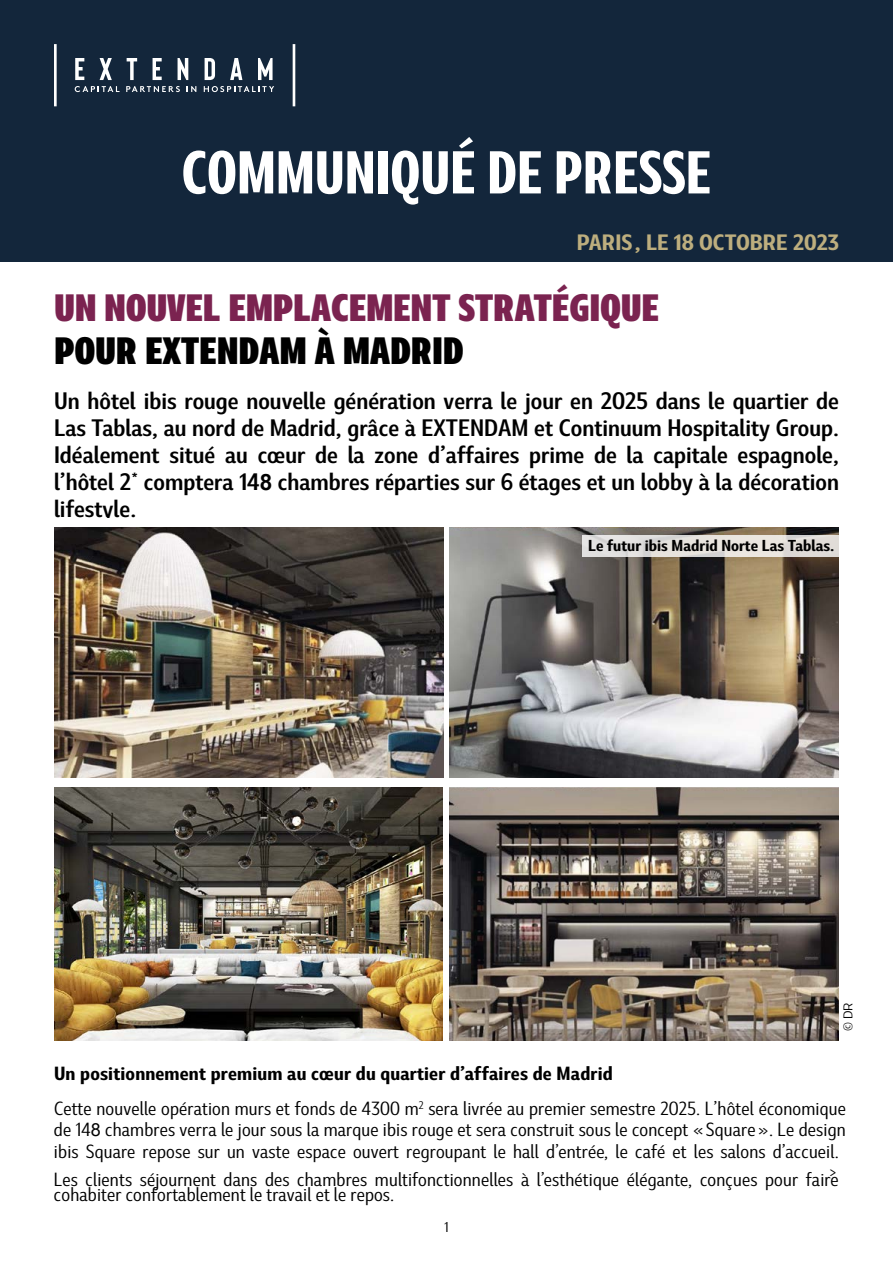
<style>
.page{position:relative;width:893px;height:1263px;background:#fff}
.page>*{position:absolute;margin:0;border:0;box-sizing:border-box;transform-origin:0 0}
.t1{font:700 condensed 57px "Marble Display";color:#fff}
.t2{font:800 condensed 36px "Marble Display";letter-spacing:-.01em;color:#7b2350}
.t3{font:800 condensed 36px "Marble Display";letter-spacing:-.01em;color:#000}
.t4{font:600 22.5px/27px "Marble Display";color:#000;text-align:justify}
.t5{font:700 21px "Marble Display";color:#bdae7e}
.t6{font:18px/34.3px "Marble Display";letter-spacing:.01em;color:#000}
.t7{font:700 15px "Marble Display";color:#000}
.t8{font:13.5px "Marble Display";color:#000}
.t9{font:expanded 12px "Marble Display";color:#000}
.s1{font-family:"Arial";font-weight:700}
.s2{font-weight:700}
.s3{font-family:"Arial"}
</style>
<div class="page">
<div style="left:0;top:0;width:893px;height:261px;background:#13263b"></div>
<hr style="left:293px;top:44px;width:2px;height:62px;background:#fff">
<hr style="left:54px;top:44px;width:3px;height:62px;background:#fff">
<svg style="left:75px;top:58px;width:9px;height:22px"></svg>
<svg style="left:100px;top:58px;width:12px;height:22px"></svg>
<svg style="left:127px;top:58px;width:10px;height:22px"></svg>
<svg style="left:153px;top:58px;width:9px;height:22px"></svg>
<svg style="left:178px;top:58px;width:10px;height:22px"></svg>
<svg style="left:205px;top:58px;width:10px;height:22px"></svg>
<svg style="left:230px;top:58px;width:12px;height:22px"></svg>
<svg style="left:258px;top:58px;width:15px;height:22px"></svg>
<svg style="left:75px;top:86px;width:45px;height:6px"></svg>
<svg style="left:126px;top:86px;width:54px;height:6px"></svg>
<svg style="left:187px;top:86px;width:9px;height:6px"></svg>
<svg style="left:204px;top:86px;width:70px;height:6px"></svg>
<img style="left:54px;top:528px;width:389px;height:250px">
<img style="left:54px;top:787px;width:389px;height:253px">
<img style="left:450px;top:528px;width:389px;height:250px">
<img style="left:450px;top:787px;width:389px;height:253px">
<svg style="left:582px;top:535px;width:257px;height:22px;background:#e3e0dc"></svg>
<h1 class="t1" style="left:182px;top:123px;width:531px">COMMUNIQUÉ DE PRESSE</h1>
<p class="t5" style="left:577px;top:224px;width:264px">PARIS , LE 18 OCTOBRE 2023</p>
<h2 class="t2" style="left:54px;top:275px;width:607px">UN NOUVEL EMPLACEMENT STRATÉGIQUE</h2>
<h2 class="t3" style="left:54px;top:319px;width:411px">POUR EXTENDAM À MADRID</h2>
<p class="t4" style="left:54px;top:385px;width:786px">Un hôtel ibis rouge nouvelle génération verra le jour en 2025 dans le quartier de Las Tablas, au nord de Madrid, grâce à EXTENDAM et Continuum Hospitality Group.<br>Idéalement situé au cœur de la zone d’affaires prime de la capitale espagnole, l’hôtel 2* comptera 14<span class="s1">8</span> chambres réparties sur 6 étages et un lobby à la décoration lifestyle.</p>
<p class="t7" style="left:588px;top:532px;width:248px">Le futur ibis Madrid Norte Las Tablas.</p>
<p class="t9" style="left:838px;top:1031px;width:30px;rotate:-90deg">© DR</p>
<p class="t6" style="left:54px;top:1055px;width:793px"><span class="s2">Un positionnement premium au cœur du quartier d’affaires de Madrid<br></span>Cette nouvelle opération murs et fonds de 4300 m<sup>2</sup> sera livrée au premier semestre 2025. L’hôtel économique</p>
<p class="t6" style="left:54px;top:1117px;width:793px;line-height:21.6px">de 14<span class="s3">8</span> chambres verra le jour sous la marque ibis rouge et sera construit sous le concept « Square ». Le design ibis Square repose sur un vaste espace ouvert regroupant le hall d’entrée, le café et les salons d’accueil.</p>
<p class="t6" style="left:54px;top:1170px;width:786px;line-height:15px">Les clients séjournent dans des chambres multifonctionnelles à l’esthétique élégante, conçues pour faire&gt; cohabiter confortablement le travail et le repos.</p>
<p class="t8" style="left:444px;top:1216px;width:6px">1</p>
</div>
